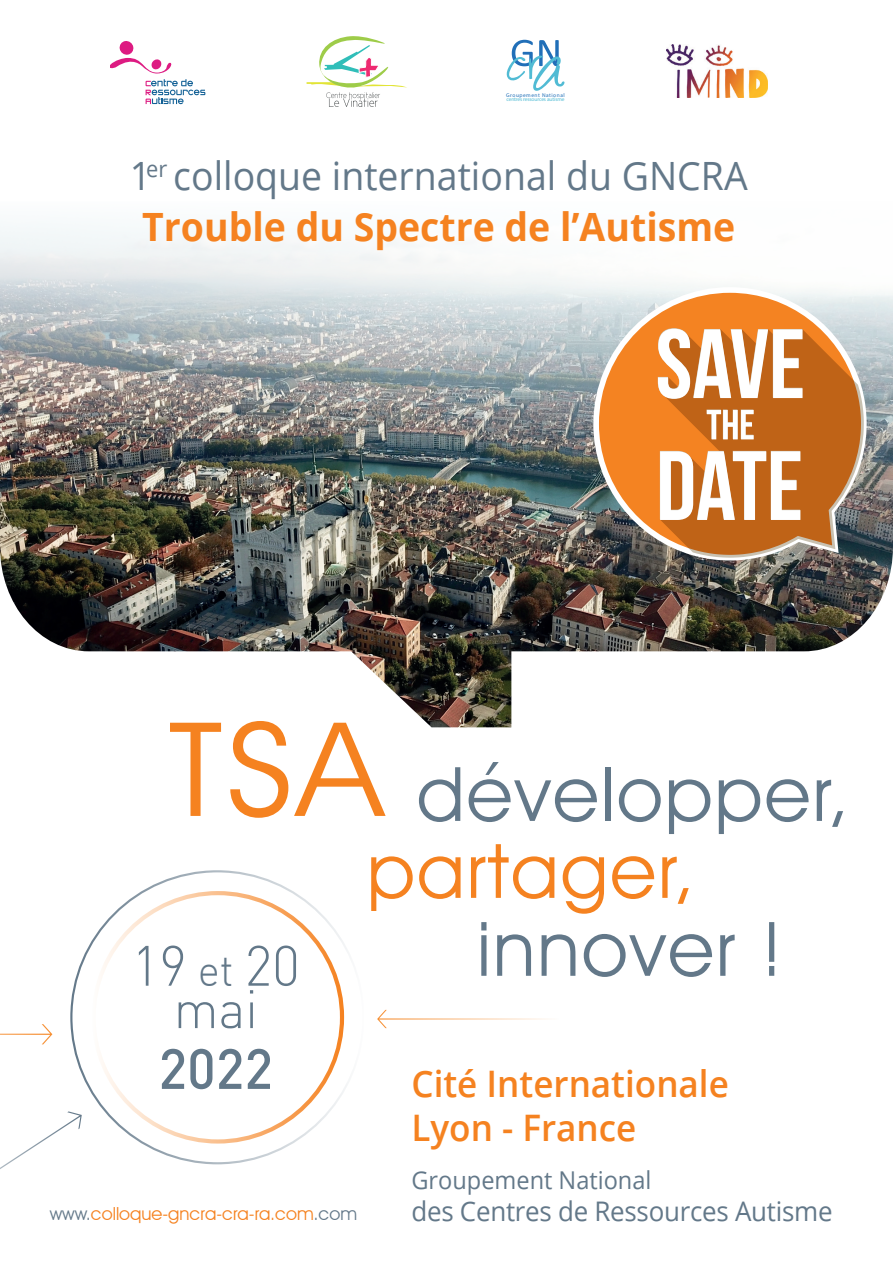
<style>
.page{position:relative;width:893px;height:1263px;background:#fff}
.page>*{position:absolute;margin:0;border:0;box-sizing:border-box;transform-origin:0 0}
.t1{font:75.45px/76.9px "Avant Garde IT Cby BT";letter-spacing:.03em;color:#637889;text-align:center}
.t2{font:300 55.95px "DIN";color:#637889;scale:.96 1}
.t3{font:500 55.95px "DIN";color:#637889;scale:.96 1}
.t4{font:300 53.25px "DIN";color:#637889;scale:.96 1}
.t5{font:39px/51px "Open Sans";color:#637889;text-align:center;scale:.96 1}
.t6{font:600 36.6px/43.8px "Open Sans";color:#f58220;scale:.96 1}
.t7{font:27px "Open Sans";letter-spacing:-.01em;color:#637889;scale:.96 1}
.t8{font:24.6px "Open Sans";color:#637889;scale:.96 1}
.t9{font:18px "Avant Garde IT Cby BT";color:#f58220}
.t10{font:5.4px "Myriad Pro";letter-spacing:-.02em;color:#51bbd4}
.t11{font:5.4px "Myriad Pro";letter-spacing:.09em;color:#216fb8}
.s1{font-weight:700;color:#f58220}
.s2{font-size:131.1px;color:#f58220}
.s3{color:#f58220}
.s4{font-size:44.25px}
.s5{color:#637889}
</style>
<div class="page">
<svg style="left:377px;top:1010px;width:168px;height:18px"></svg>
<svg style="left:0;top:1024px;width:52px;height:20px"></svg>
<svg style="left:0;top:1111px;width:82px;height:58px"></svg>
<img style="left:0;top:449px;width:893px;height:278px">
<svg style="left:0;top:225px;width:893px;height:224px"></svg>
<svg style="left:591px;top:285px;width:278px;height:278px;background:#cfa075"></svg>
<svg style="left:660px;top:329px;width:204px;height:229px;background:#bd7539"></svg>
<svg style="left:658px;top:328px;width:144px;height:71px"></svg>
<svg style="left:707px;top:409px;width:47px;height:30px"></svg>
<svg style="left:660px;top:451px;width:140px;height:69px"></svg>
<svg style="left:110px;top:41px;width:95px;height:63px"></svg>
<svg style="left:307px;top:36px;width:100px;height:71px"></svg>
<svg style="left:506px;top:40px;width:58px;height:51px"></svg>
<img style="left:666px;top:45px;width:101px;height:53px">
<p class="t11" style="left:506px;top:91px;width:60px">Groupement National</p>
<p class="t10" style="left:506px;top:96px;width:60px">centres ressources autisme</p>
<p class="t5" style="left:130px;top:149px;width:645px">1<sup>er</sup> colloque international du GNCRA<br><span class="s1">Trouble du Spectre de l’Autisme</span></p>
<h1 class="t1" style="left:169px;top:755px;width:682px"><span class="s2">TSA</span> développer, <span class="s3">partager,</span></h1>
<h2 class="t2" style="left:132px;top:931px;width:177px">19 <span class="s4">et</span> 20</h2>
<h1 class="t1" style="left:477px;top:910px;width:307px">innover !</h1>
<h3 class="t4" style="left:174px;top:976px;width:89px">mai</h3>
<h2 class="t3" style="left:158px;top:1033px;width:121px">2022</h2>
<p class="t9" style="left:50px;top:1203px;width:309px"><span class="s5">www.</span>colloque-gncra-cra-ra.com<span class="s5">.com</span></p>
<p class="t6" style="left:411px;top:1061px;width:332px">Cité Internationale<br>Lyon - France</p>
<p class="t8" style="left:411px;top:1163px;width:252px">Groupement National</p>
<p class="t7" style="left:411px;top:1193px;width:440px">des Centres de Ressources Autisme</p>
</div>
